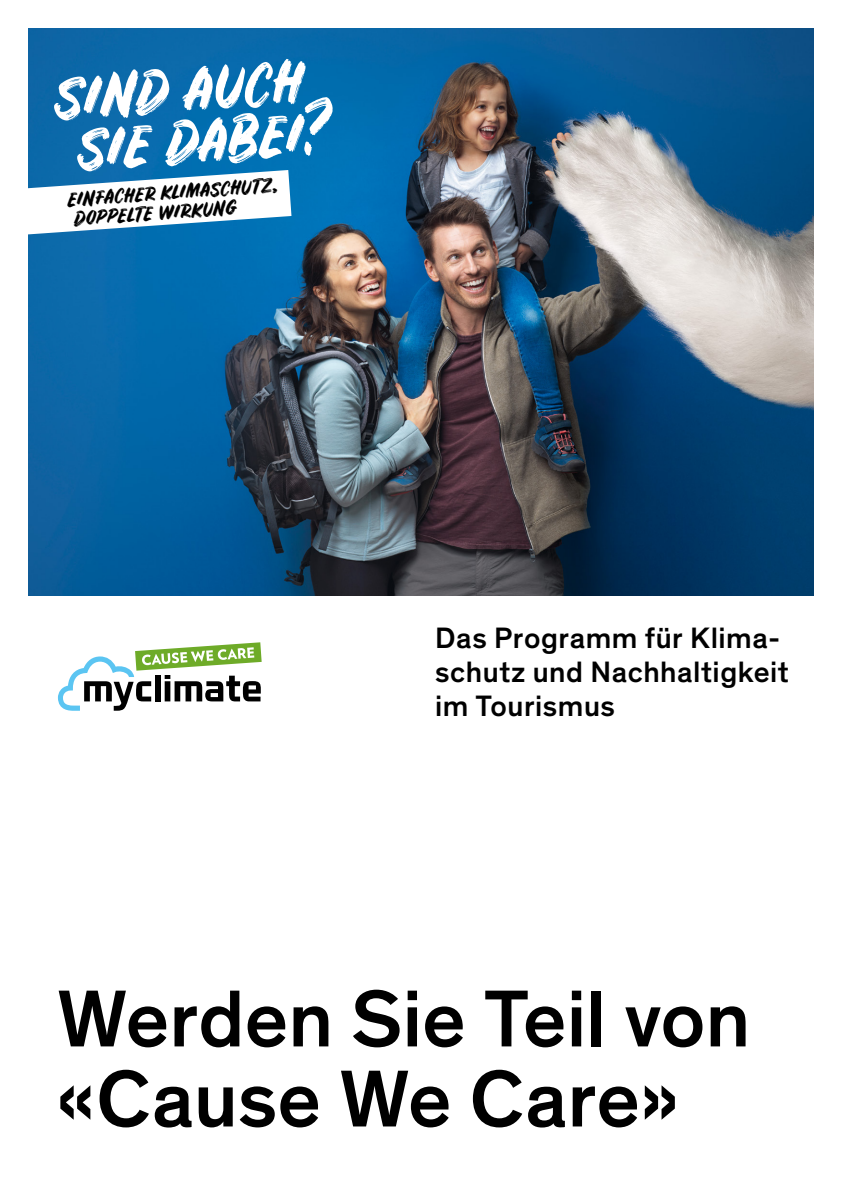
<style>
.page{position:relative;width:842px;height:1191px;background:#fff}
.page>*{position:absolute;margin:0;border:0;box-sizing:border-box;transform-origin:0 0}
.t1{font:500 82px/80px "Theinhardt";color:#000}
.t2{font:54.2px/52.4px "Rustico";color:#fff;text-align:center}
.t3{font:500 30px/34px "Theinhardt";letter-spacing:.015em;color:#000}
.t4{font:18.6px/19.4px "Rustico";color:#000}
</style>
<div class="page">
<img style="left:28px;top:28px;width:786px;height:567px">
<svg style="left:58px;top:642px;width:204px;height:69px"></svg>
<svg style="left:28px;top:170px;width:263px;height:66px"></svg>
<h2 class="t2" style="left:53px;top:72px;width:273px;rotate:-4deg">SIND AUCH<br>SIE DABEI?</h2>
<p class="t4" style="left:67px;top:190px;width:212px;rotate:-4deg">EINFACHER KLIMASCHUTZ,<br>DOPPELTE WIRKUNG</p>
<p class="t3" style="left:435px;top:621px;width:355px">Das Programm für Klima&shy;schutz und Nachhaltigkeit im Tourismus</p>
<h1 class="t1" style="left:57px;top:980px;width:695px">Werden Sie Teil von «Cause We Care»</h1>
</div>
